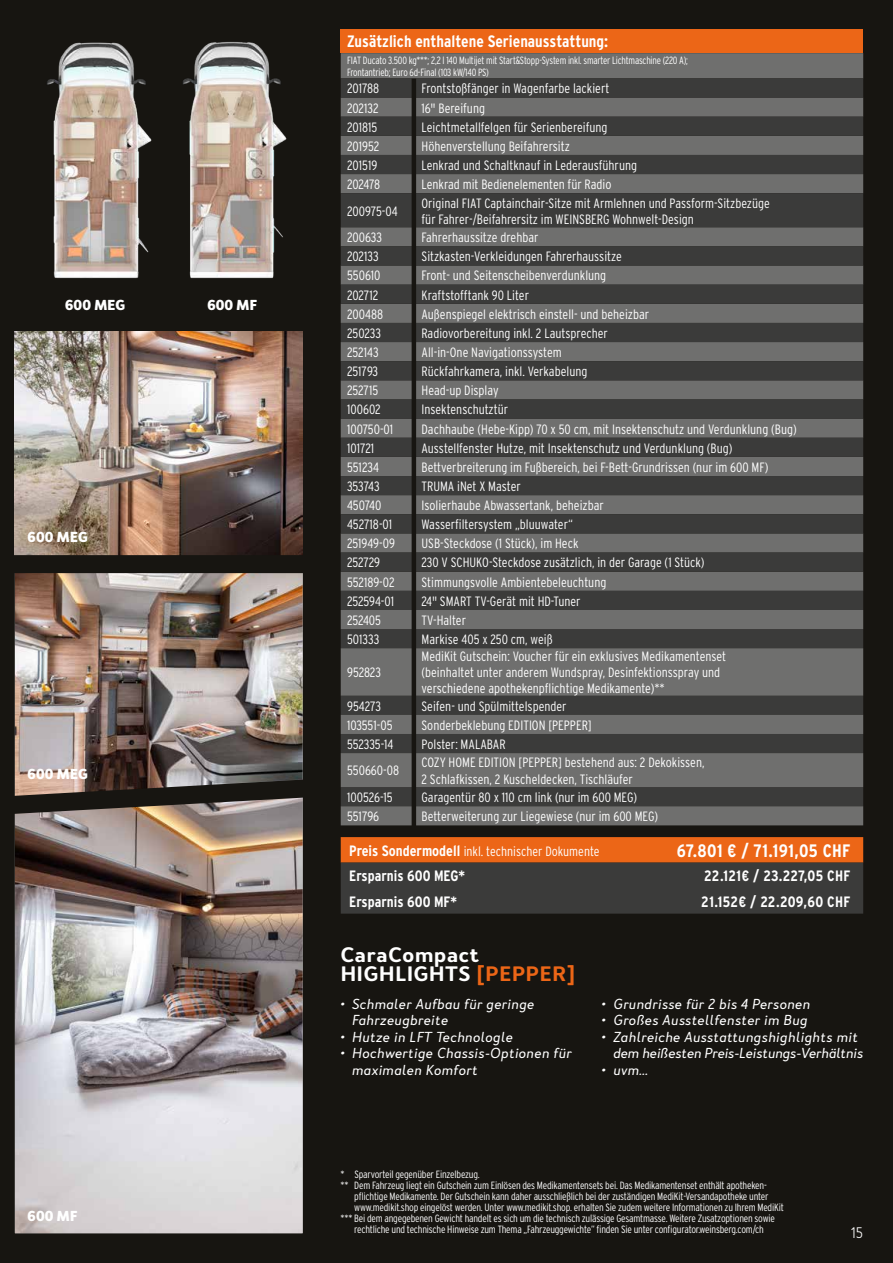
<style>
.page{position:relative;width:893px;height:1263px;background:#171511}
.page>*{position:absolute;margin:0;border:0;box-sizing:border-box;transform-origin:0 0}
.t1{font:600 19.5px/19.5px "Merlo Neue";letter-spacing:.04em;color:#fff;scale:1.07 1}
.t2{font:700 condensed 18px "Interstate";letter-spacing:.02em;color:#fff}
.t3{font:700 condensed 16.5px "Interstate";color:#fff}
.t4{font:700 condensed 15px "Interstate";letter-spacing:.02em;color:#fff}
.t5{font:700 condensed 15px "Interstate";color:#fff}
.t6{font:300 14.25px "Merlo Neue";color:#fff}
.t7{font:300 condensed 13.5px/16.2px "Interstate";color:#fff}
.t8{font:italic 13.5px/16.5px "Merlo Neue";letter-spacing:.025em;color:#fff;scale:1.07 1}
.t9{font:italic 13.5px/16.5px "Merlo Neue";letter-spacing:-.005em;color:#fff;scale:1.07 1}
.t10{font:700 13.5px "Merlo Neue";letter-spacing:.015em;color:#fff}
.t11{font:300 condensed 10.5px "Interstate";letter-spacing:-.02em;color:#fff}
.t12{font:300 condensed 10.5px/12.6px "Interstate";letter-spacing:-.02em;color:#fff;scale:.95 1}
.s1{font-weight:700;font-size:15px}
.s2{color:#ec6617}
</style>
<div class="page">
<img style="left:15px;top:332px;width:288px;height:223px">
<img style="left:15px;top:873px;width:288px;height:360px">
<img style="left:15px;top:573px;width:288px;height:196px">
<img style="left:14px;top:769px;width:289px;height:104px">
<img style="left:47px;top:42px;width:105px;height:237px">
<img style="left:183px;top:41px;width:104px;height:238px">
<div style="left:341px;top:30px;width:522px;height:23px;background:#ec6617"></div>
<div style="left:341px;top:53px;width:522px;height:538px;background:#6f6f6e"></div>
<svg style="left:341px;top:78px;width:522px;height:494px;fill:#3b3b3a"></svg>
<div style="left:341px;top:117px;width:522px;height:19px;background:#3b3b3a"></div>
<div style="left:341px;top:591px;width:522px;height:19px;background:#3b3b3a"></div>
<svg style="left:341px;top:610px;width:522px;height:215px;fill:#6f6f6e"></svg>
<svg style="left:341px;top:837px;width:522px;height:77px"></svg>
<hr style="left:412px;top:79px;width:4px;height:750px;background:#171511">
<p class="t10" style="left:65px;top:295px;width:62px">600 MEG</p>
<p class="t10" style="left:207px;top:295px;width:51px">600 MF</p>
<p class="t10" style="left:28px;top:528px;width:62px">600 MEG</p>
<p class="t10" style="left:28px;top:764px;width:62px">600 MEG</p>
<p class="t10" style="left:28px;top:1206px;width:51px">600 MF</p>
<p class="t3" style="left:347px;top:31px;width:263px">Zusätzlich enthaltene Serienausstattung:</p>
<p class="t12" style="left:347px;top:54px;width:360px">FIAT Ducato 3.500 kg***; 2,2 l 140 Multijet mit Start&amp;Stopp-System inkl. smarter Lichtmaschine (220 A);<br>Frontantrieb; Euro 6d-Final (103 kW/140 PS)</p>
<p class="t7" style="left:347px;top:80px;width:34px">201788</p>
<p class="t7" style="left:421px;top:80px;width:189px">Frontstoßfänger in Wagenfarbe lackiert</p>
<p class="t7" style="left:347px;top:100px;width:33px">202132</p>
<p class="t7" style="left:421px;top:100px;width:65px">16" Bereifung</p>
<p class="t7" style="left:347px;top:119px;width:32px">201815</p>
<p class="t7" style="left:421px;top:119px;width:188px">Leichtmetallfelgen für Serienbereifung</p>
<p class="t7" style="left:347px;top:138px;width:34px">201952</p>
<p class="t7" style="left:421px;top:138px;width:150px">Höhenverstellung Beifahrersitz</p>
<p class="t7" style="left:347px;top:157px;width:32px">201519</p>
<p class="t7" style="left:421px;top:157px;width:217px">Lenkrad und Schaltknauf in Lederausführung</p>
<p class="t7" style="left:347px;top:176px;width:35px">202478</p>
<p class="t7" style="left:421px;top:176px;width:191px">Lenkrad mit Bedienelementen für Radio</p>
<p class="t7" style="left:347px;top:203px;width:52px">200975-04</p>
<p class="t7" style="left:421px;top:195px;width:350px">Original FIAT Captainchair-Sitze mit Armlehnen und Passform-Sitzbezüge für Fahrer-/Beifahrersitz im WEINSBERG Wohnwelt-Design</p>
<p class="t7" style="left:347px;top:229px;width:37px">200633</p>
<p class="t7" style="left:421px;top:229px;width:118px">Fahrerhaussitze drehbar</p>
<p class="t7" style="left:347px;top:248px;width:33px">202133</p>
<p class="t7" style="left:421px;top:248px;width:202px">Sitzkasten-Verkleidungen Fahrerhaussitze</p>
<p class="t7" style="left:347px;top:267px;width:35px">550610</p>
<p class="t7" style="left:421px;top:267px;width:186px">Front- und Seitenscheibenverdunklung</p>
<p class="t7" style="left:347px;top:287px;width:33px">202712</p>
<p class="t7" style="left:421px;top:287px;width:109px">Kraftstofftank 90 Liter</p>
<p class="t7" style="left:347px;top:306px;width:38px">200488</p>
<p class="t7" style="left:421px;top:306px;width:229px">Außenspiegel elektrisch einstell- und beheizbar</p>
<p class="t7" style="left:347px;top:325px;width:35px">250233</p>
<p class="t7" style="left:421px;top:325px;width:188px">Radiovorbereitung inkl. 2 Lautsprecher</p>
<p class="t7" style="left:347px;top:344px;width:33px">252143</p>
<p class="t7" style="left:421px;top:344px;width:142px">All-in-One Navigationssystem</p>
<p class="t7" style="left:347px;top:363px;width:33px">251793</p>
<p class="t7" style="left:421px;top:363px;width:167px">Rückfahrkamera, inkl. Verkabelung</p>
<p class="t7" style="left:347px;top:382px;width:33px">252715</p>
<p class="t7" style="left:421px;top:382px;width:79px">Head-up Display</p>
<p class="t7" style="left:347px;top:401px;width:35px">100602</p>
<p class="t7" style="left:421px;top:401px;width:88px">Insektenschutztür</p>
<p class="t7" style="left:347px;top:421px;width:48px">100750-01</p>
<p class="t7" style="left:421px;top:421px;width:377px">Dachhaube (Hebe-Kipp) 70 x 50 cm, mit Insektenschutz und Verdunklung (Bug)</p>
<p class="t7" style="left:347px;top:440px;width:29px">101721</p>
<p class="t7" style="left:421px;top:440px;width:312px">Ausstellfenster Hutze, mit Insektenschutz und Verdunklung (Bug)</p>
<p class="t7" style="left:347px;top:459px;width:33px">551234</p>
<p class="t7" style="left:421px;top:459px;width:349px">Bettverbreiterung im Fußbereich, bei F-Bett-Grundrissen (nur im 600 MF)</p>
<p class="t7" style="left:347px;top:478px;width:34px">353743</p>
<p class="t7" style="left:421px;top:478px;width:101px">TRUMA iNet X Master</p>
<p class="t7" style="left:347px;top:497px;width:36px">450740</p>
<p class="t7" style="left:421px;top:497px;width:184px">Isolierhaube Abwassertank, beheizbar</p>
<p class="t7" style="left:347px;top:516px;width:47px">452718-01</p>
<p class="t7" style="left:421px;top:516px;width:153px">Wasserfiltersystem „bluuwater“</p>
<p class="t7" style="left:347px;top:535px;width:49px">251949-09</p>
<p class="t7" style="left:421px;top:535px;width:159px">USB-Steckdose (1 Stück), im Heck</p>
<p class="t7" style="left:347px;top:554px;width:34px">252729</p>
<p class="t7" style="left:421px;top:554px;width:285px">230 V SCHUKO-Steckdose zusätzlich, in der Garage (1 Stück)</p>
<p class="t7" style="left:347px;top:574px;width:49px">552189-02</p>
<p class="t7" style="left:421px;top:574px;width:186px">Stimmungsvolle Ambientebeleuchtung</p>
<p class="t7" style="left:347px;top:593px;width:49px">252594-01</p>
<p class="t7" style="left:421px;top:593px;width:161px">24" SMART TV-Gerät mit HD-Tuner</p>
<p class="t7" style="left:347px;top:612px;width:36px">252405</p>
<p class="t7" style="left:421px;top:612px;width:46px">TV-Halter</p>
<p class="t7" style="left:347px;top:631px;width:34px">501333</p>
<p class="t7" style="left:421px;top:631px;width:133px">Markise 405 x 250 cm, weiß</p>
<p class="t7" style="left:347px;top:664px;width:35px">952823</p>
<p class="t7" style="left:421px;top:648px;width:306px">MediKit Gutschein: Voucher für ein exklusives Medikamentenset (beinhaltet unter anderem Wundspray, Desinfektionsspray und verschiedene apothekenpflichtige Medikamente)**</p>
<p class="t7" style="left:347px;top:698px;width:35px">954273</p>
<p class="t7" style="left:421px;top:698px;width:147px">Seifen- und Spülmittelspender</p>
<p class="t7" style="left:347px;top:717px;width:47px">103551-05</p>
<p class="t7" style="left:421px;top:717px;width:172px">Sonderbeklebung EDITION [PEPPER]</p>
<p class="t7" style="left:347px;top:736px;width:48px">552335-14</p>
<p class="t7" style="left:421px;top:736px;width:86px">Polster: MALABAR</p>
<p class="t7" style="left:347px;top:762px;width:54px">550660-08</p>
<p class="t7" style="left:421px;top:754px;width:284px">COZY HOME EDITION [PEPPER] bestehend aus: 2 Dekokissen,<br>2 Schlafkissen, 2 Kuscheldecken, Tischläufer</p>
<p class="t7" style="left:347px;top:789px;width:47px">100526-15</p>
<p class="t7" style="left:421px;top:789px;width:217px">Garagentür 80 x 110 cm link (nur im 600 MEG)</p>
<p class="t7" style="left:347px;top:808px;width:34px">551796</p>
<p class="t7" style="left:421px;top:808px;width:238px">Betterweiterung zur Liegewiese (nur im 600 MEG)</p>
<p class="t7" style="left:349px;top:843px;width:252px"><span class="s1">Preis Sondermodell</span> inkl. technischer Dokumente</p>
<h2 class="t2" style="left:677px;top:840px;width:175px">67.801 € / 71.191,05 CHF</h2>
<p class="t5" style="left:349px;top:867px;width:117px">Ersparnis 600 MEG*</p>
<p class="t4" style="left:704px;top:867px;width:148px">22.121€ / 23.227,05 CHF</p>
<p class="t5" style="left:349px;top:892px;width:109px">Ersparnis 600 MF*</p>
<p class="t4" style="left:701px;top:892px;width:151px">21.152€ / 22.209,60 CHF</p>
<h1 class="t1" style="left:341px;top:945px;width:220px">CaraCompact<br>HIGHLIGHTS <span class="s2">[PEPPER]</span></h1>
<p class="t8" style="left:352px;top:995px;width:172px;text-indent:-11px">• Schmaler Aufbau für geringe<br>Fahrzeugbreite</p>
<p class="t8" style="left:341px;top:1028px;width:162px">• Hutze in LFT Technologle</p>
<p class="t8" style="left:352px;top:1045px;width:207px;text-indent:-11px">• Hochwertige Chassis-Optionen für maximalen Komfort</p>
<p class="t8" style="left:602px;top:995px;width:196px">• Grundrisse für 2 bis 4 Personen</p>
<p class="t8" style="left:602px;top:1012px;width:194px">• Großes Ausstellfenster im Bug</p>
<p class="t9" style="left:613px;top:1028px;width:235px;text-indent:-11px">• Zahlreiche Ausstattungshighlights mit dem heißesten Preis-Leistungs-Verhältnis</p>
<p class="t8" style="left:602px;top:1061px;width:45px">• uvm...</p>
<p class="t11" style="left:341px;top:1168px;width:141px">* Sparvorteil gegenüber Einzelbezug.</p>
<p class="t11" style="left:341px;top:1179px;width:427px">** Dem Fahrzeug liegt ein Gutschein zum Einlösen des Medikamentensets bei. Das Medikamentenset enthält apotheken-</p>
<p class="t11" style="left:354px;top:1190px;width:416px">pflichtige Medikamente. Der Gutschein kann daher ausschließlich bei der zuständigen MediKit-Versandapotheke unter</p>
<p class="t11" style="left:354px;top:1201px;width:431px">www.medikit.shop eingelöst werden. Unter www.medikit.shop. erhalten Sie zudem weitere Informationen zu Ihrem MediKit</p>
<p class="t11" style="left:341px;top:1212px;width:436px">*** Bei dem angegebenen Gewicht handelt es sich um die technisch zulässige Gesamtmasse. Weitere Zusatzoptionen sowie</p>
<p class="t11" style="left:354px;top:1223px;width:411px">rechtliche und technische Hinweise zum Thema „Fahrzeuggewichte” finden Sie unter configurator.weinsberg.com/ch</p>
<p class="t6" style="left:851px;top:1224px;width:13px">15</p>
</div>
